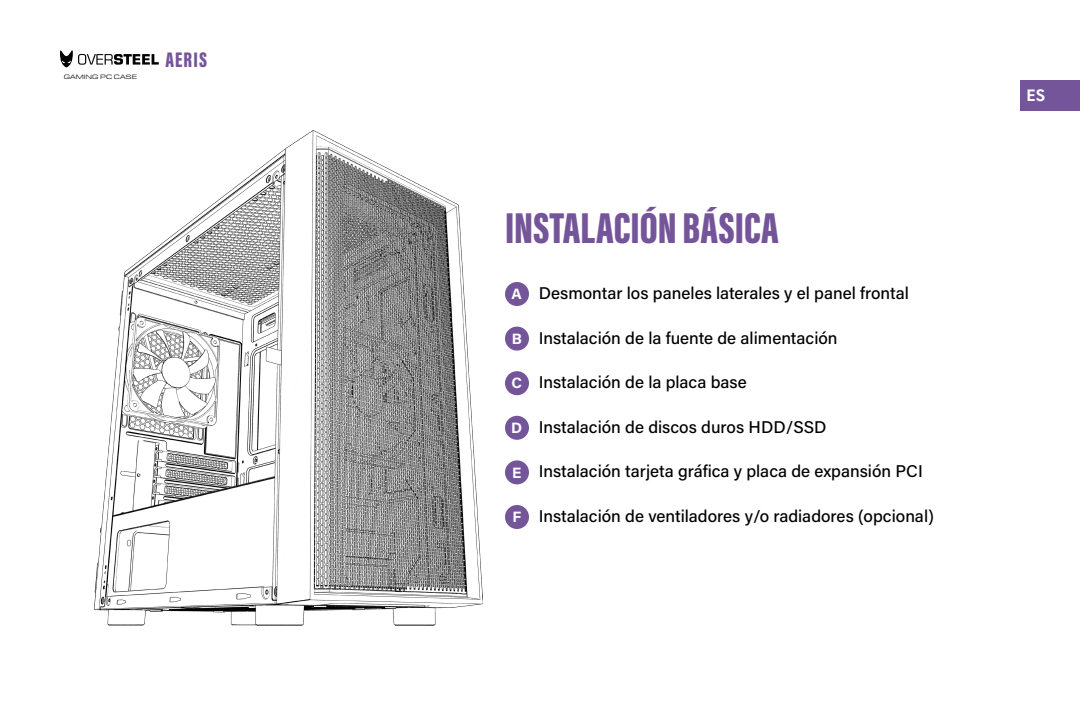
<style>
.page{position:relative;width:1080px;height:720px;background:#fff}
.page>*{position:absolute;margin:0;border:0;box-sizing:border-box;transform-origin:0 0}
.t1{font:900 44.5px "Acumin Pro Extra Cond";color:#75559a}
.t2{font:900 21.7px "Acumin Pro Extra Cond";letter-spacing:.05em;color:#75559a}
.t3{font:500 17px "Acumin Pro";color:#000}
.t4{font:700 16.25px "Quasimoda";color:#fff}
.t5{font:700 15px "Acumin Pro";color:#fff}
.t6{font:6.5px "Eurostile Ext";color:#000}
</style>
<div class="page">
<div style="left:1020px;top:80px;width:60px;height:30px;background:#75559a"></div>
<svg style="left:60px;top:50px;width:99px;height:18px"></svg>
<img style="left:94px;top:130px;width:388px;height:496px">
<div style="left:505px;top:282px;width:24px;height:24px;background:#75559a;border-radius:50%"></div>
<div style="left:505px;top:460px;width:24px;height:24px;background:#75559a;border-radius:50%"></div>
<div style="left:505px;top:505px;width:24px;height:24px;background:#75559a;border-radius:50%"></div>
<div style="left:505px;top:371px;width:24px;height:24px;background:#75559a;border-radius:50%"></div>
<div style="left:505px;top:327px;width:24px;height:24px;background:#75559a;border-radius:50%"></div>
<div style="left:505px;top:416px;width:24px;height:24px;background:#75559a;border-radius:50%"></div>
<p class="t6" style="left:64px;top:73px;width:75px">GAMING PC CASE</p>
<p class="t2" style="left:165px;top:46px;width:43px">AERIS</p>
<h1 class="t1" style="left:505px;top:200px;width:275px">INSTALACIÓN BÁSICA</h1>
<p class="t5" style="left:512px;top:283px;width:12px">A</p>
<p class="t5" style="left:512px;top:328px;width:12px">B</p>
<p class="t5" style="left:511px;top:373px;width:12px">C</p>
<p class="t5" style="left:511px;top:417px;width:13px">D</p>
<p class="t5" style="left:512px;top:462px;width:11px">E</p>
<p class="t5" style="left:512px;top:506px;width:10px">F</p>
<p class="t3" style="left:539px;top:282px;width:372px">Desmontar los paneles laterales y el panel frontal</p>
<p class="t3" style="left:539px;top:326px;width:300px">Instalación de la fuente de alimentación</p>
<p class="t3" style="left:539px;top:371px;width:209px">Instalación de la placa base</p>
<p class="t3" style="left:539px;top:415px;width:289px">Instalación de discos duros HDD/SSD</p>
<p class="t3" style="left:539px;top:460px;width:385px">Instalación tarjeta gráfica y placa de expansión PCI</p>
<p class="t3" style="left:539px;top:504px;width:397px">Instalación de ventiladores y/o radiadores (opcional)</p>
<p class="t4" style="left:1027px;top:83px;width:20px">ES</p>
</div>
